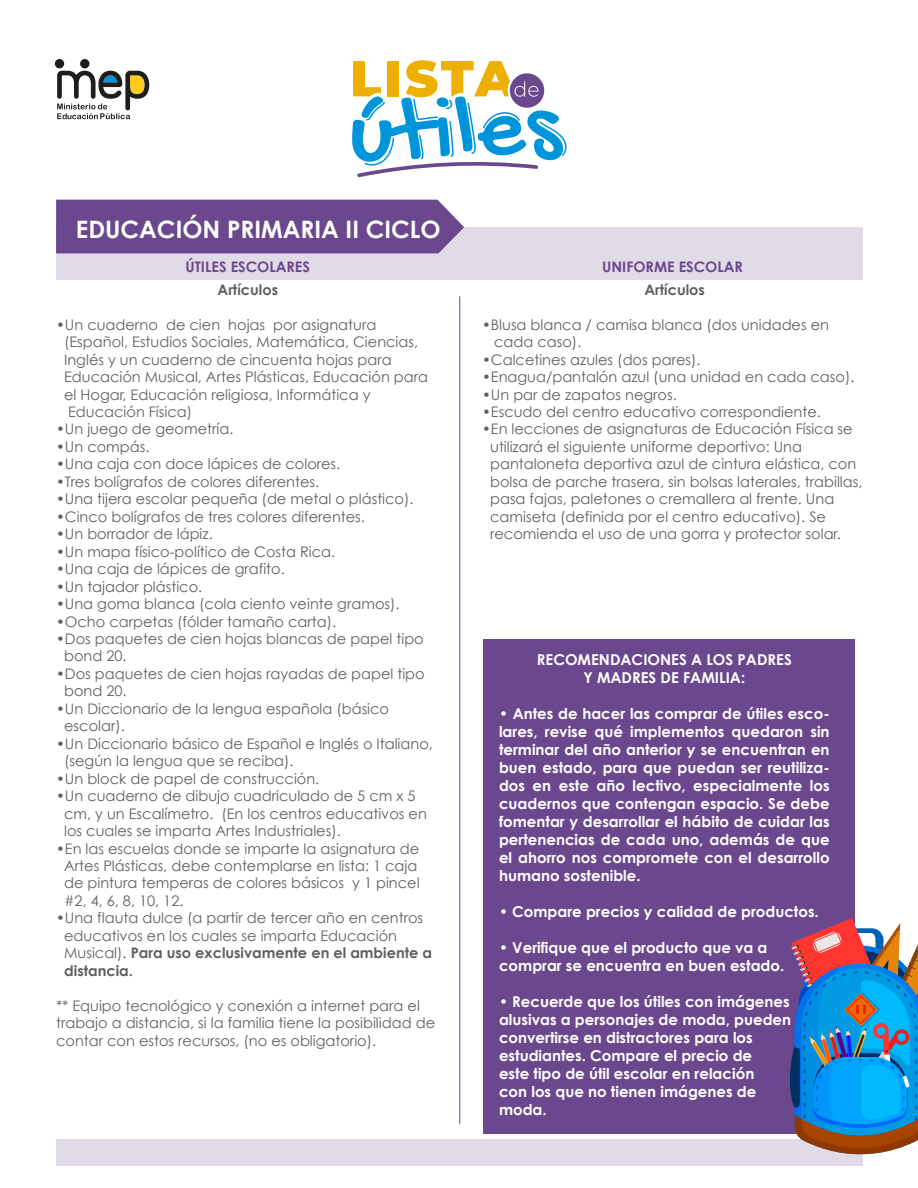
<style>
.page{position:relative;width:918px;height:1188px;background:#fff}
.page>*{position:absolute;margin:0;border:0;box-sizing:border-box;transform-origin:0 0}
.t1{font:700 24px "Century Gothic";color:#fff}
.t2{font:700 15px/18px "Century Gothic";color:#fff}
.t3{font:14.55px/17.4px "Century Gothic";color:#606060}
.t4{font:700 14.55px "Century Gothic";color:#6b488d}
.t5{font:700 14.55px "Century Gothic";color:#606060}
.s1{font-weight:700}
</style>
<div class="page">
<div style="left:56px;top:227px;width:807px;height:53px;background:#e1dbe8"></div>
<div style="left:56px;top:1140px;width:807px;height:26px;background:#e1dbe8"></div>
<div style="left:55px;top:59px;width:9px;height:9px;background:#1d1d1b;border-radius:50%"></div>
<div style="left:80px;top:59px;width:9px;height:9px;background:#1d1d1b;border-radius:50%"></div>
<svg style="left:57px;top:71px;width:92px;height:48px"></svg>
<svg style="left:352px;top:60px;width:215px;height:118px"></svg>
<div style="left:56px;top:200px;width:408px;height:53px;background:#6b488d"></div>
<hr style="left:459px;top:297px;width:1px;height:827px;background:#6b488d">
<div style="left:483px;top:639px;width:372px;height:495px;background:#6b488d"></div>
<svg style="left:787px;top:918px;width:131px;height:237px"></svg>
<h1 class="t1" style="left:76px;top:211px;width:366px">EDUCACIÓN PRIMARIA II CICLO</h1>
<p class="t4" style="left:186px;top:256px;width:126px">ÚTILES ESCOLARES</p>
<p class="t5" style="left:218px;top:278px;width:62px">Artículos</p>
<p class="t3" style="left:64px;top:316px;width:365px;text-indent:-8px">•Un cuaderno de cien hojas por asignatura (Español, Estudios Sociales, Matemática, Ciencias, Inglés y un cuaderno de cincuenta hojas para Educación Musical, Artes Plásticas, Educación para el Hogar, Educación religiosa, Informática y Educación Física)</p>
<p class="t3" style="left:56px;top:420px;width:179px">•Un juego de geometría.</p>
<p class="t3" style="left:56px;top:438px;width:95px">•Un compás.</p>
<p class="t3" style="left:56px;top:455px;width:286px">•Una caja con doce lápices de colores.</p>
<p class="t3" style="left:56px;top:473px;width:265px">•Tres bolígrafos de colores diferentes.</p>
<p class="t3" style="left:56px;top:490px;width:359px">•Una tijera escolar pequeña (de metal o plástico).</p>
<p class="t3" style="left:56px;top:508px;width:310px">•Cinco bolígrafos de tres colores diferentes.</p>
<p class="t3" style="left:56px;top:525px;width:158px">•Un borrador de lápiz.</p>
<p class="t3" style="left:56px;top:543px;width:281px">•Un mapa físico-político de Costa Rica.</p>
<p class="t3" style="left:56px;top:560px;width:230px">•Una caja de lápices de grafito.</p>
<p class="t3" style="left:56px;top:577px;width:148px">•Un tajador plástico.</p>
<p class="t3" style="left:56px;top:595px;width:345px">•Una goma blanca (cola ciento veinte gramos).</p>
<p class="t3" style="left:56px;top:612px;width:282px">•Ocho carpetas (fólder tamaño carta).</p>
<p class="t3" style="left:64px;top:630px;width:361px;text-indent:-8px">•Dos paquetes de cien hojas blancas de papel tipo bond 20.</p>
<p class="t3" style="left:64px;top:665px;width:362px;text-indent:-8px">•Dos paquetes de cien hojas rayadas de papel tipo bond 20.</p>
<p class="t3" style="left:64px;top:700px;width:327px;text-indent:-8px">•Un Diccionario de la lengua española (básico escolar).</p>
<p class="t3" style="left:64px;top:735px;width:370px;text-indent:-8px">•Un Diccionario básico de Español e Inglés o Italiano, (según la lengua que se reciba).</p>
<p class="t3" style="left:56px;top:770px;width:265px">•Un block de papel de construcción.</p>
<p class="t3" style="left:64px;top:787px;width:364px;text-indent:-8px">•Un cuaderno de dibujo cuadriculado de 5 cm x 5 cm, y un Escalímetro. (En los centros educativos en los cuales se imparta Artes Industriales).</p>
<p class="t3" style="left:64px;top:839px;width:357px;text-indent:-8px">•En las escuelas donde se imparte la asignatura de Artes Plásticas, debe contemplarse en lista: 1 caja de pintura temperas de colores básicos y 1 pincel #2, 4, 6, 8, 10, 12.</p>
<p class="t3" style="left:64px;top:909px;width:369px;text-indent:-8px">•Una flauta dulce (a partir de tercer año en centros educativos en los cuales se imparta Educación Musical). <span class="s1">Para uso exclusivamente en el ambiente a distancia.</span></p>
<p class="t3" style="left:56px;top:996px;width:381px">** Equipo tecnológico y conexión a internet para el trabajo a distancia, si la familia tiene la posibilidad de contar con estos recursos, (no es obligatorio).</p>
<p class="t4" style="left:602px;top:256px;width:142px">UNIFORME ESCOLAR</p>
<p class="t5" style="left:644px;top:278px;width:62px">Artículos</p>
<p class="t3" style="left:494px;top:316px;width:336px;text-indent:-12px">•Blusa blanca / camisa blanca (dos unidades en cada caso).</p>
<p class="t3" style="left:482px;top:350px;width:220px">•Calcetines azules (dos pares).</p>
<p class="t3" style="left:482px;top:368px;width:374px">•Enagua/pantalón azul (una unidad en cada caso).</p>
<p class="t3" style="left:482px;top:385px;width:196px">•Un par de zapatos negros.</p>
<p class="t3" style="left:482px;top:403px;width:340px">•Escudo del centro educativo correspondiente.</p>
<p class="t3" style="left:490px;top:420px;width:374px;text-indent:-8px">•En lecciones de asignaturas de Educación Física se utilizará el siguiente uniforme deportivo: Una pantaloneta deportiva azul de cintura elástica, con bolsa de parche trasera, sin bolsas laterales, trabillas, pasa fajas, paletones o cremallera al frente. Una camiseta (definida por el centro educativo). Se recomienda el uso de una gorra y protector solar.</p>
<p class="t2" style="left:537px;top:650px;width:256px;text-align:center">RECOMENDACIONES A LOS PADRES<br>Y MADRES DE FAMILIA:</p>
<p class="t2" style="left:499px;top:704px;width:332px;text-align:justify">• Antes de hacer las comprar de útiles esco&shy;lares, revise qué implementos quedaron sin terminar del año anterior y se encuentran en buen estado, para que puedan ser reutiliza&shy;dos en este año lectivo, especialmente los cuadernos que contengan espacio. Se debe fomentar y desarrollar el hábito de cuidar las pertenencias de cada uno, además de que el ahorro nos compromete con el desarrollo humano sostenible.</p>
<p class="t2" style="left:499px;top:902px;width:321px">• Compare precios y calidad de productos.</p>
<p class="t2" style="left:499px;top:938px;width:287px">• Verifique que el producto que va a comprar se encuentra en buen estado.</p>
<p class="t2" style="left:499px;top:992px;width:294px">• Recuerde que los útiles con imágenes alusivas a personajes de moda, pueden convertirse en distractores para los estudiantes. Compare el precio de<br>este tipo de útil escolar en relación<br>con los que no tienen imágenes de moda.</p>
</div>
